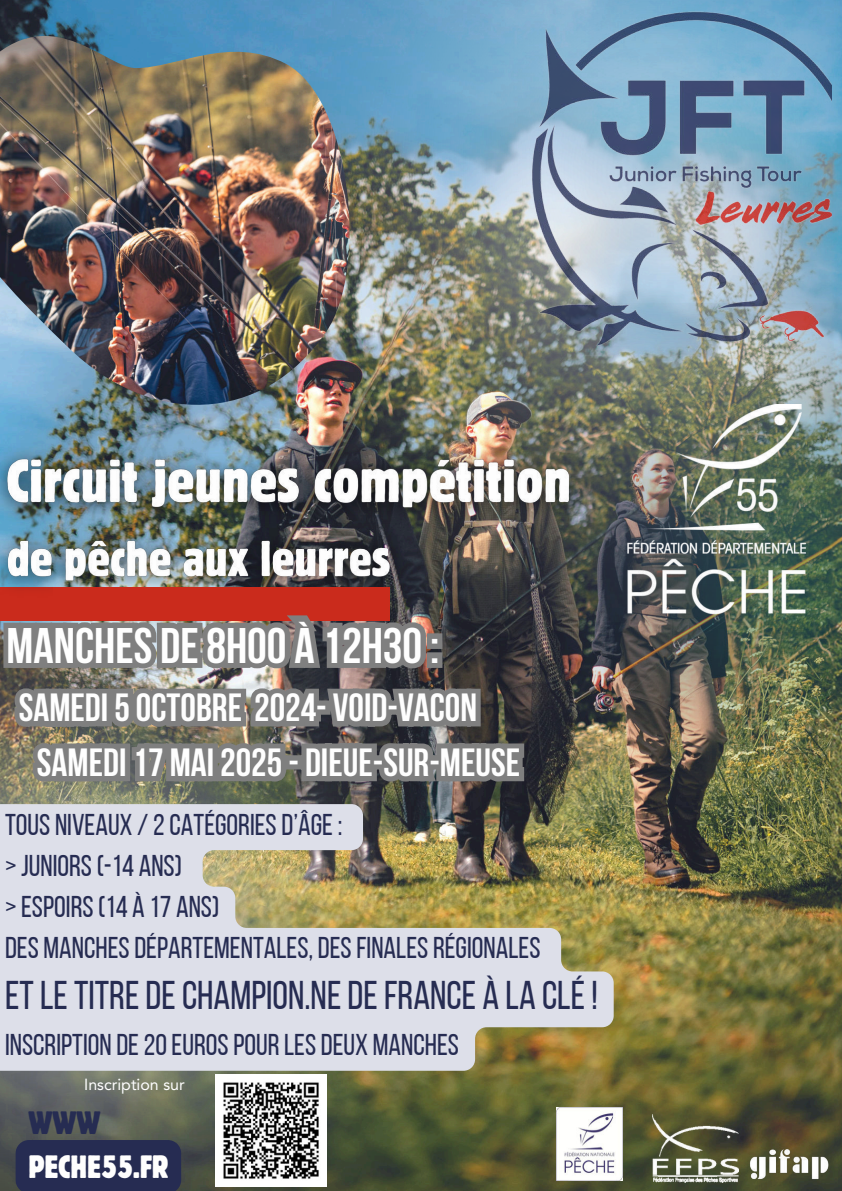
<style>
.page{position:relative;width:842px;height:1191px;background:#fff}
.page>*{position:absolute;margin:0;border:0;box-sizing:border-box;transform-origin:0 0}
.t1{font:700 49.7px "Bebas Neue";color:#fefefe}
.t2{font:40px "Bebas Neue";color:#262c52}
.t3{font:700 39.1px/54.8px "Bebas Neue";color:#fefefe}
.t4{font:condensed 32px "Block W1 G";color:#fefefe}
.t5{font:condensed 32px "Block W1 G";color:#262c52}
.t6{font:30px/41.2px "Bebas Neue";color:#262c52}
.t7{font:16px "Avenir LT Std";color:#fff}
</style>
<div class="page">
<img style="left:0;top:0;width:842px;height:1190px">
<img style="left:0;top:726px;width:410px;height:464px">
<img style="left:0;top:36px;width:250px;height:368px">
<img style="left:216px;top:1074px;width:111px;height:111px">
<img style="left:748px;top:1147px;width:84px;height:34px">
<img style="left:652px;top:1113px;width:87px;height:69px">
<img style="left:556px;top:1106px;width:67px;height:74px">
<img style="left:250px;top:0;width:592px;height:619px">
<img style="left:438px;top:0;width:394px;height:355px">
<img style="left:485px;top:304px;width:357px;height:533px">
<img style="left:623px;top:405px;width:188px;height:218px">
<img style="left:0;top:434px;width:596px;height:174px">
<img style="left:0;top:500px;width:448px;height:226px">
<img style="left:6px;top:564px;width:245px;height:180px">
<img style="left:24px;top:619px;width:505px;height:180px">
<img style="left:0;top:804px;width:614px;height:266px">
<div style="left:16px;top:1139px;width:165px;height:51px;background:#262c52"></div>
<h1 class="t1" style="left:7px;top:618px;width:434px">MANCHES DE 8H00 À 12H30 :</h1>
<h3 class="t3" style="left:37px;top:679px;width:485px;text-indent:-18px">SAMEDI 5 OCTOBRE 2024- VOID-VACON<br>SAMEDI 17 MAI 2025 - DIEUE-SUR-MEUSE</h3>
<p class="t6" style="left:5px;top:803px;width:537px">TOUS NIVEAUX / 2 CATÉGORIES D’ÂGE :<br>&gt; JUNIORS (-14 ANS)<br>&gt; ESPOIRS (14 À 17 ANS)<br>DES MANCHES DÉPARTEMENTALES, DES FINALES RÉGIONALES</p>
<h2 class="t2" style="left:5px;top:973px;width:594px">ET LE TITRE DE CHAMPION.NE DE FRANCE À LA CLÉ !</h2>
<p class="t6" style="left:5px;top:1023px;width:455px">INSCRIPTION DE 20 EUROS POUR LES DEUX MANCHES</p>
<p class="t7" style="left:84px;top:1074px;width:102px">Inscription sur</p>
<p class="t5" style="left:28px;top:1101px;width:73px">WWW</p>
<p class="t4" style="left:28px;top:1145px;width:141px">PECHE55.FR</p>
</div>
